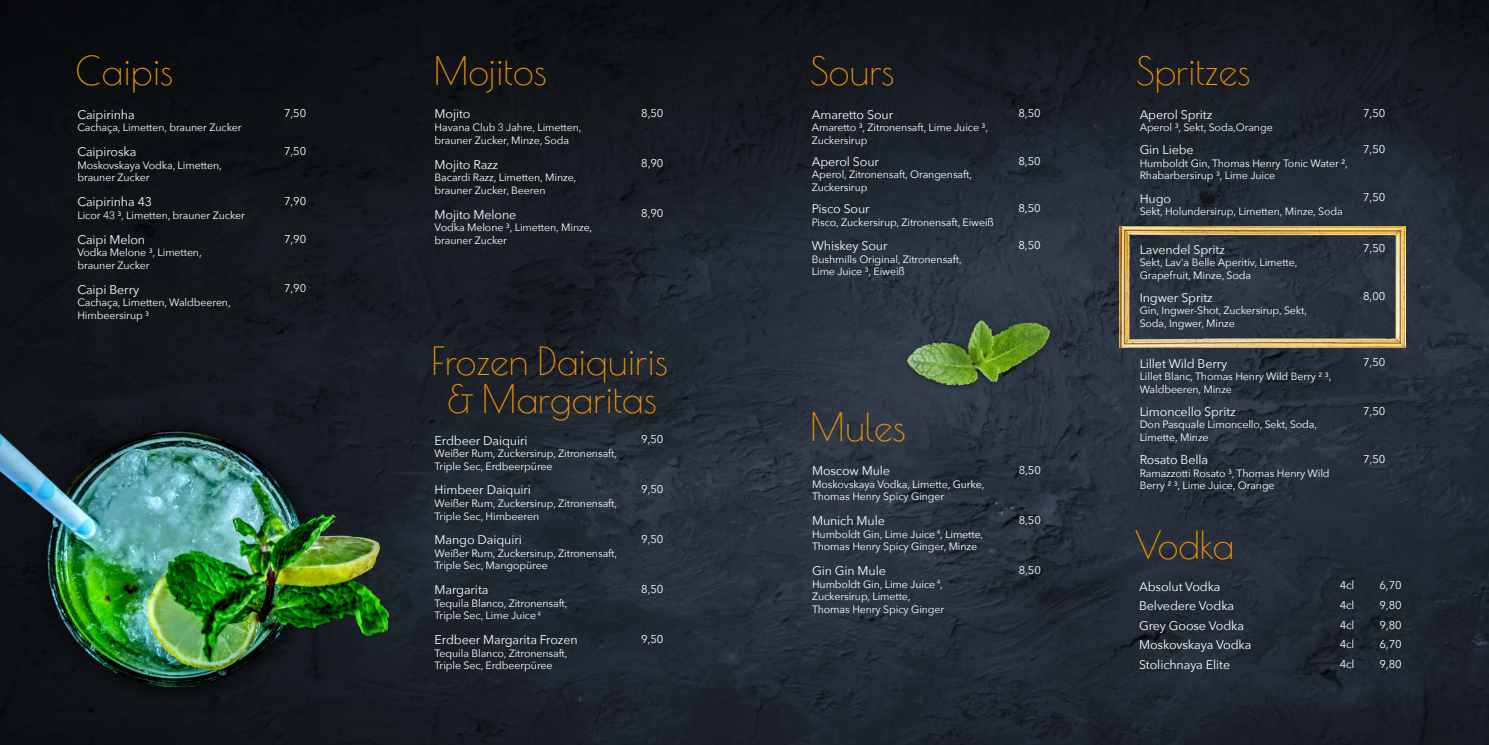
<style>
.page{position:relative;width:1489px;height:745px;background:#fff}
.page>*{position:absolute;margin:0;border:0;box-sizing:border-box;transform-origin:0 0}
.t1{font:37.5px/38px "Poiret One";color:#f39200;text-align:center}
.t2{font:12.5px "Avenir Next";letter-spacing:-.01em;color:#fff}
.t3{font:11.25px "Avenir Next";letter-spacing:-.01em;color:#fff}
.t4{font:10.62px/12.5px "Avenir Next";letter-spacing:-.01em;color:#fff}
.s1{font-family:"Roboto";font-weight:300}
</style>
<div class="page">
<img style="left:0;top:0;width:1488px;height:744px">
<img style="left:898px;top:298px;width:162px;height:108px">
<div style="left:23px;top:404px;width:308px;height:308px;background:#101318"></div>
<img style="left:0;top:394px;width:397px;height:310px">
<img style="left:1118px;top:226px;width:287px;height:121px">
<h1 class="t1" style="left:76px;top:49px;width:99px">Caipis</h1>
<p class="t2" style="left:77px;top:104px;width:59px">Caipirinha</p>
<p class="t4" style="left:77px;top:121px;width:166px">Cachaça, Limetten, brauner Zucker</p>
<p class="t3" style="left:284px;top:104px;width:24px">7,50</p>
<p class="t2" style="left:77px;top:141px;width:60px">Caipiroska</p>
<p class="t4" style="left:77px;top:158px;width:146px">Moskovskaya Vodka, Limetten, brauner Zucker</p>
<p class="t3" style="left:284px;top:141px;width:24px">7,50</p>
<p class="t2" style="left:77px;top:191px;width:76px">Caipirinha 43</p>
<p class="t4" style="left:77px;top:208px;width:169px">Licor <span class="s1">43</span> 3, Limetten, brauner Zucker</p>
<p class="t3" style="left:284px;top:191px;width:24px">7,90</p>
<p class="t2" style="left:77px;top:229px;width:69px">Caipi Melon</p>
<p class="t4" style="left:77px;top:246px;width:126px">Vodka Melone 3, Limetten, brauner Zucker</p>
<p class="t3" style="left:284px;top:229px;width:24px">7,90</p>
<h1 class="t1" style="left:434px;top:49px;width:115px">Mojitos</h1>
<p class="t2" style="left:434px;top:103px;width:37px">Mojito</p>
<p class="t4" style="left:434px;top:121px;width:149px">Havana Club <span class="s1">3</span> Jahre, Limetten, brauner Zucker, Minze, Soda</p>
<p class="t2" style="left:434px;top:154px;width:65px">Mojito Razz</p>
<p class="t4" style="left:434px;top:171px;width:143px">Bacardi Razz, Limetten, Minze, brauner Zucker, Beeren</p>
<p class="t2" style="left:434px;top:203px;width:83px">Mojito Melone</p>
<p class="t4" style="left:434px;top:220px;width:159px">Vodka Melone 3, Limetten, Minze, brauner Zucker</p>
<p class="t3" style="left:641px;top:104px;width:24px">8,50</p>
<p class="t3" style="left:641px;top:154px;width:24px">8,90</p>
<p class="t3" style="left:641px;top:204px;width:24px">8,90</p>
<h1 class="t1" style="left:810px;top:49px;width:86px">Sours</h1>
<p class="t2" style="left:811px;top:104px;width:83px">Amaretto Sour</p>
<p class="t4" style="left:811px;top:121px;width:178px">Amaretto 3, Zitronensaft, Lime Juice 3,<br>Zuckersirup</p>
<p class="t2" style="left:811px;top:151px;width:69px">Aperol Sour</p>
<p class="t4" style="left:811px;top:168px;width:162px">Aperol, Zitronensaft, Orangensaft,<br>Zuckersirup</p>
<p class="t2" style="left:811px;top:198px;width:59px">Pisco Sour</p>
<p class="t4" style="left:811px;top:215px;width:184px">Pisco, Zuckersirup, Zitronensaft, Eiweiß</p>
<p class="t3" style="left:1018px;top:104px;width:24px">8,50</p>
<p class="t3" style="left:1018px;top:151px;width:24px">8,50</p>
<p class="t3" style="left:1018px;top:198px;width:24px">8,50</p>
<h1 class="t1" style="left:1136px;top:49px;width:116px">Spritzes</h1>
<p class="t2" style="left:1139px;top:104px;width:74px">Aperol Spritz</p>
<p class="t4" style="left:1139px;top:121px;width:135px">Aperol 3, Sekt, Soda,Orange</p>
<p class="t2" style="left:1139px;top:139px;width:56px">Gin Liebe</p>
<p class="t4" style="left:1139px;top:156px;width:210px">Humboldt Gin, Thomas Henry Tonic Water 2,<br>Rhabarbersirup 3, Lime Juice</p>
<p class="t2" style="left:1139px;top:187px;width:33px">Hugo</p>
<p class="t4" style="left:1139px;top:204px;width:205px">Sekt, Holundersirup, Limetten, Minze, Soda</p>
<p class="t3" style="left:1362px;top:104px;width:24px">7,50</p>
<p class="t3" style="left:1362px;top:139px;width:24px">7,50</p>
<p class="t3" style="left:1362px;top:188px;width:24px">7,50</p>
<p class="t2" style="left:811px;top:235px;width:77px">Whiskey Sour</p>
<p class="t4" style="left:811px;top:252px;width:151px">Bushmills Original, Zitronensaft,<br>Lime Juice 3, Eiweiß</p>
<p class="t3" style="left:1018px;top:235px;width:24px">8,50</p>
<p class="t2" style="left:1139px;top:238px;width:87px">Lavendel Spritz</p>
<p class="t4" style="left:1139px;top:255px;width:159px">Sekt, Lav'a Belle Aperitiv, Limette,<br>Grapefruit, Minze, Soda</p>
<p class="t3" style="left:1362px;top:239px;width:24px">7,50</p>
<p class="t2" style="left:77px;top:278px;width:63px">Caipi Berry</p>
<p class="t4" style="left:77px;top:295px;width:155px">Cachaça, Limetten, Waldbeeren,<br>Himbeersirup 3</p>
<p class="t3" style="left:284px;top:279px;width:24px">7,90</p>
<p class="t2" style="left:1139px;top:286px;width:75px">Ingwer Spritz</p>
<p class="t4" style="left:1139px;top:303px;width:169px">Gin, Ingwer-Shot, Zuckersirup, Sekt,<br>Soda, Ingwer, Minze</p>
<p class="t3" style="left:1362px;top:287px;width:24px">8,00</p>
<h1 class="t1" style="left:431px;top:339px;width:238px">Frozen Daiquiris &amp; Margaritas</h1>
<p class="t2" style="left:434px;top:429px;width:94px">Erdbeer Daiquiri</p>
<p class="t4" style="left:434px;top:446px;width:184px">Weißer Rum, Zuckersirup, Zitronensaft,<br>Triple Sec, Erdbeerpüree</p>
<p class="t3" style="left:641px;top:429px;width:24px">9,50</p>
<p class="t2" style="left:434px;top:479px;width:98px">Himbeer Daiquiri</p>
<p class="t4" style="left:434px;top:496px;width:184px">Weißer Rum, Zuckersirup, Zitronensaft,<br>Triple Sec, Himbeeren</p>
<p class="t3" style="left:641px;top:479px;width:24px">9,50</p>
<p class="t2" style="left:434px;top:529px;width:89px">Mango Daiquiri</p>
<p class="t4" style="left:434px;top:546px;width:184px">Weißer Rum, Zuckersirup, Zitronensaft,<br>Triple Sec, Mangopüree</p>
<p class="t3" style="left:641px;top:529px;width:24px">9,50</p>
<p class="t2" style="left:434px;top:579px;width:55px">Margarita</p>
<p class="t4" style="left:434px;top:596px;width:134px">Tequila Blanco, Zitronensaft,<br>Triple Sec, Lime Juice <sup>4</sup></p>
<p class="t3" style="left:641px;top:579px;width:24px">8,50</p>
<p class="t2" style="left:434px;top:629px;width:144px">Erdbeer Margarita Frozen</p>
<p class="t4" style="left:434px;top:646px;width:134px">Tequila Blanco, Zitronensaft,<br>Triple Sec, Erdbeerpüree</p>
<p class="t3" style="left:641px;top:629px;width:24px">9,50</p>
<h1 class="t1" style="left:810px;top:405px;width:97px">Mules</h1>
<p class="t2" style="left:812px;top:460px;width:79px">Moscow Mule</p>
<p class="t4" style="left:812px;top:477px;width:174px">Moskovskaya Vodka, Limette, Gurke,<br>Thomas Henry Spicy Ginger</p>
<p class="t2" style="left:812px;top:510px;width:74px">Munich Mule</p>
<p class="t4" style="left:812px;top:527px;width:173px">Humboldt Gin, Lime Juice <sup>4</sup>, Limette,<br>Thomas Henry Spicy Ginger, Minze</p>
<p class="t2" style="left:812px;top:560px;width:75px">Gin Gin Mule</p>
<p class="t4" style="left:812px;top:577px;width:134px">Humboldt Gin, Lime Juice <sup>4</sup>,<br>Zuckersirup, Limette,<br>Thomas Henry Spicy Ginger</p>
<p class="t3" style="left:1018px;top:460px;width:24px">8,50</p>
<p class="t3" style="left:1018px;top:510px;width:24px">8,50</p>
<p class="t3" style="left:1018px;top:560px;width:24px">8,50</p>
<p class="t2" style="left:1139px;top:352px;width:89px">Lillet Wild Berry</p>
<p class="t4" style="left:1139px;top:369px;width:193px">Lillet Blanc, Thomas Henry Wild Berry 2 3,<br>Waldbeeren, Minze</p>
<p class="t3" style="left:1362px;top:353px;width:24px">7,50</p>
<p class="t2" style="left:1139px;top:400px;width:97px">Limoncello Spritz</p>
<p class="t4" style="left:1139px;top:417px;width:179px">Don Pasquale Limoncello, Sekt, Soda,<br>Limette, Minze</p>
<p class="t3" style="left:1362px;top:401px;width:24px">7,50</p>
<p class="t2" style="left:1139px;top:449px;width:70px">Rosato Bella</p>
<p class="t4" style="left:1139px;top:466px;width:191px">Ramazzotti Rosato 3, Thomas Henry Wild<br>Berry 2 3, Lime Juice, Orange</p>
<p class="t3" style="left:1362px;top:449px;width:24px">7,50</p>
<h1 class="t1" style="left:1135px;top:522px;width:100px">Vodka</h1>
<p class="t2" style="left:1138px;top:575px;width:83px">Absolut Vodka</p>
<p class="t3" style="left:1339px;top:575px;width:16px">4cl</p>
<p class="t3" style="left:1379px;top:575px;width:24px">6,70</p>
<p class="t2" style="left:1138px;top:595px;width:97px">Belvedere Vodka</p>
<p class="t3" style="left:1339px;top:595px;width:16px">4cl</p>
<p class="t3" style="left:1379px;top:595px;width:24px">9,80</p>
<p class="t2" style="left:1138px;top:614px;width:106px">Grey Goose Vodka</p>
<p class="t3" style="left:1339px;top:614px;width:16px">4cl</p>
<p class="t3" style="left:1379px;top:614px;width:24px">9,80</p>
<p class="t2" style="left:1138px;top:634px;width:114px">Moskovskaya Vodka</p>
<p class="t3" style="left:1339px;top:634px;width:16px">4cl</p>
<p class="t3" style="left:1379px;top:634px;width:24px">6,70</p>
<p class="t2" style="left:1138px;top:653px;width:93px">Stolichnaya Elite</p>
<p class="t3" style="left:1339px;top:654px;width:16px">4cl</p>
<p class="t3" style="left:1379px;top:654px;width:24px">9,80</p>
</div>
